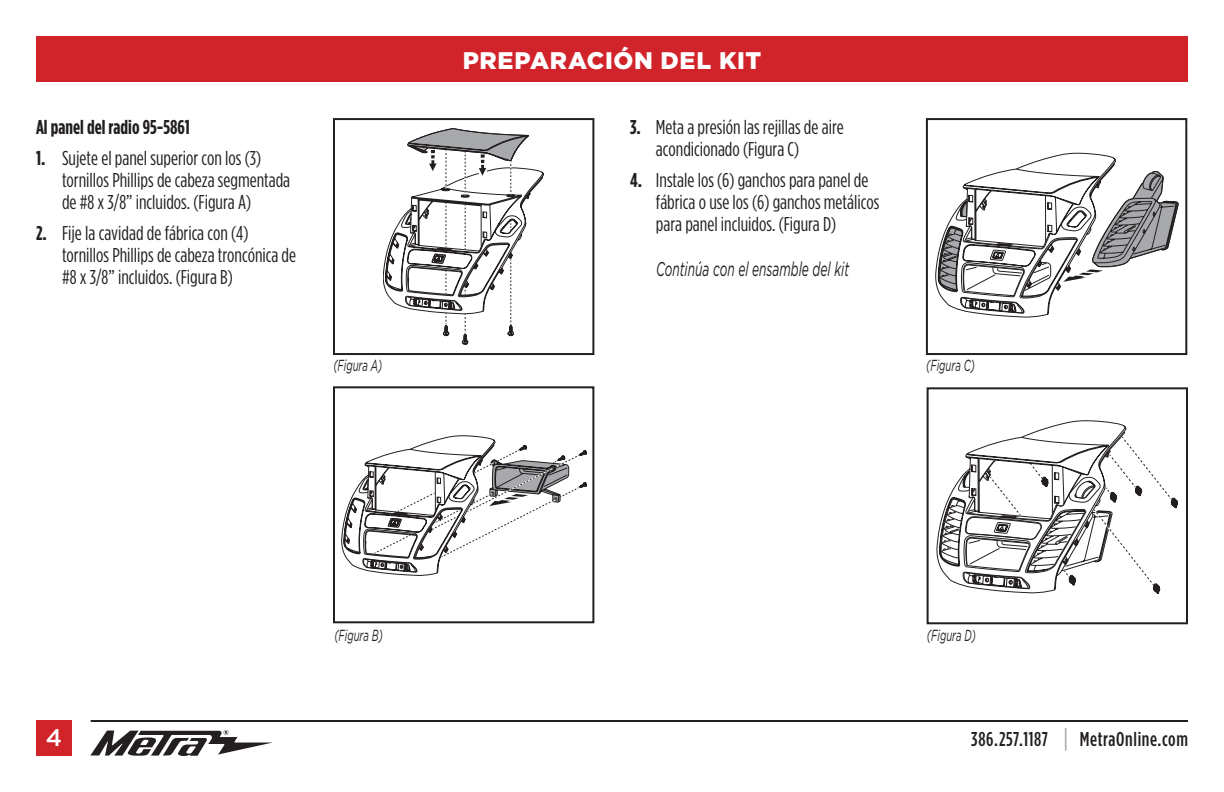
<style>
.page{position:relative;width:1224px;height:792px;background:#fff}
.page>*{position:absolute;margin:0;border:0;box-sizing:border-box;transform-origin:0 0}
.t1{font:900 24px "Gotham";letter-spacing:.025em;color:#fff}
.t2{font:500 24px "Gotham";color:#fff}
.t3{font:20px/22px "Gotham Condensed";color:#231f20}
.t4{font:500 20px "Gotham Condensed";letter-spacing:.03em;color:#231f20}
.t5{font:italic 20px "Gotham";color:#231f20;scale:.6 1}
.t6{font:700 20px "Gotham Condensed";color:#231f20}
.t7{font:italic 16px "Gotham";color:#231f20;scale:.6 1}
.s1{font-weight:700}
.s2{font-size:26px;color:#a8a9ad}
</style>
<div class="page">
<div style="left:36px;top:36px;width:1152px;height:45px;background:#d1232a"></div>
<svg style="left:90px;top:730px;width:183px;height:26px"></svg>
<hr style="left:91px;top:720px;width:1097px;height:2px;background:#231f20">
<div style="left:36px;top:720px;width:36px;height:36px;background:#d1232a"></div>
<svg style="left:383px;top:128px;width:161px;height:217px"></svg>
<div style="left:333px;top:118px;width:261px;height:237px;border:2px solid #231f20"></div>
<svg style="left:341px;top:436px;width:246px;height:140px"></svg>
<div style="left:333px;top:386px;width:261px;height:237px;border:2px solid #231f20"></div>
<svg style="left:935px;top:153px;width:244px;height:165px"></svg>
<div style="left:926px;top:118px;width:261px;height:237px;border:2px solid #231f20"></div>
<svg style="left:937px;top:420px;width:241px;height:173px"></svg>
<div style="left:927px;top:387px;width:261px;height:237px;border:2px solid #231f20"></div>
<p class="t6" style="left:36px;top:116px;width:156px">Al panel del radio 95-5861</p>
<p class="t3" style="left:62px;top:147px;width:230px;text-indent:-26px"><span class="s1">1.</span> Sujete el panel superior con los (3) tornillos Phillips de cabeza segmentada de #8 x 3/8” incluidos. (Figura A)</p>
<p class="t3" style="left:62px;top:222px;width:236px;text-indent:-26px"><span class="s1">2.</span> Fije la cavidad de fábrica con (4) tornillos Phillips de cabeza troncónica de #8 x 3/8” incluidos. (Figura B)</p>
<p class="t7" style="left:333px;top:357px;width:83px">(Figura A)</p>
<p class="t1" style="left:463px;top:46px;width:300px">PREPARACIÓN DEL KIT</p>
<p class="t3" style="left:656px;top:116px;width:189px;text-indent:-26px"><span class="s1">3.</span> Meta a presión las rejillas de aire acondicionado (Figura C)</p>
<p class="t3" style="left:656px;top:169px;width:225px;text-indent:-26px"><span class="s1">4.</span> Instale los (6) ganchos para panel de fábrica o use los (6) ganchos metálicos para panel incluidos. (Figura D)</p>
<p class="t5" style="left:656px;top:258px;width:324px">Continúa con el ensamble del kit</p>
<p class="t7" style="left:926px;top:357px;width:83px">(Figura C)</p>
<p class="t7" style="left:334px;top:626px;width:82px">(Figura B)</p>
<p class="t7" style="left:927px;top:626px;width:83px">(Figura D)</p>
<p class="t2" style="left:46px;top:724px;width:18px">4</p>
<p class="t4" style="left:971px;top:728px;width:218px">386.257.1187 <span class="s2">|</span> MetraOnline.com</p>
</div>
